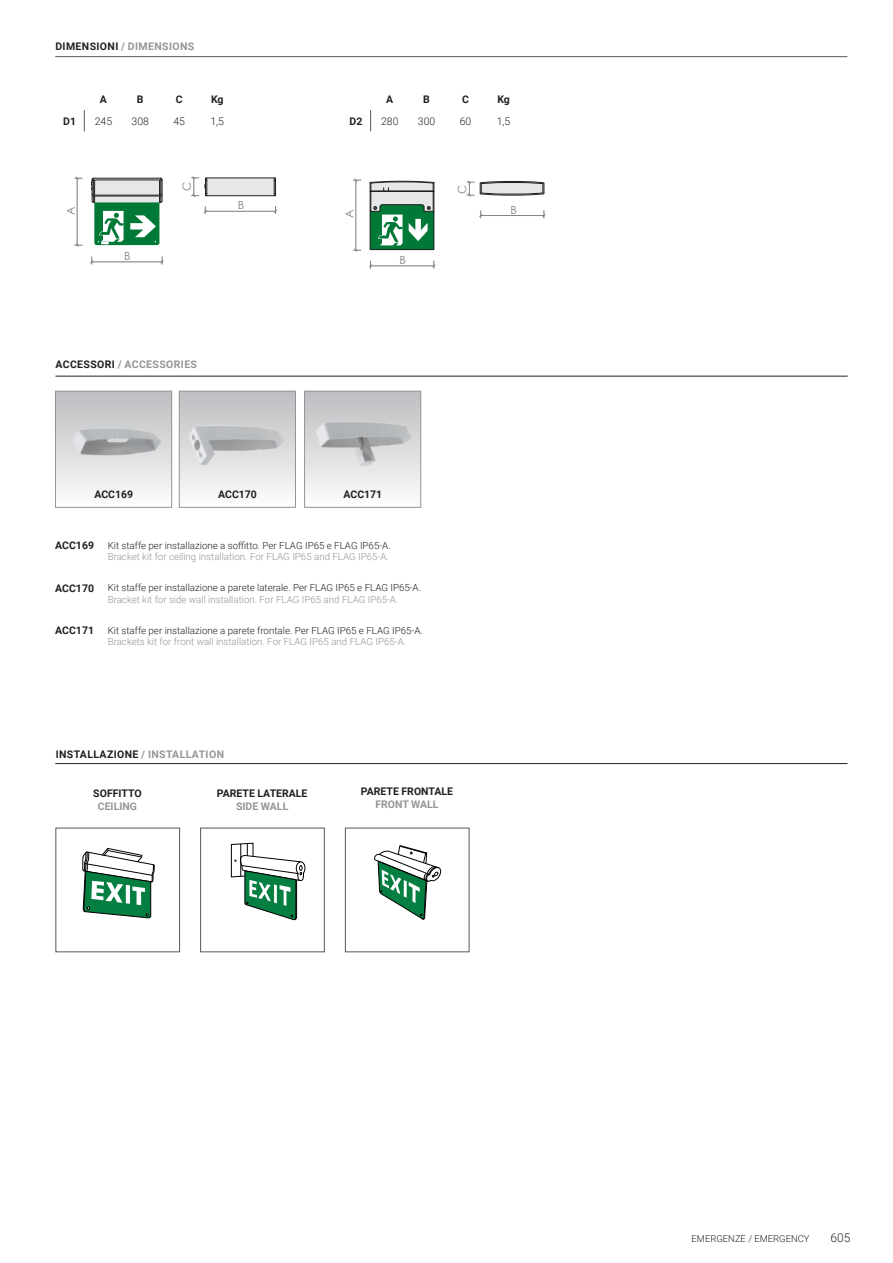
<style>
.page{position:relative;width:893px;height:1263px;background:#fff}
.page>*{position:absolute;margin:0;border:0;box-sizing:border-box;transform-origin:0 0}
.t1{font:300 12px "Roboto";color:#231f20}
.t2{font:11.25px "Century Gothic";color:#808285}
.INSTALL_H4{font:700 10.5px/12.6px "Roboto";color:#231f20;text-align:center}
.TAB_titolo{font:700 10.5px "Roboto";letter-spacing:.035em;color:#939598}
.TAB_header_centrato{font:700 10.5px "Roboto";color:#231f20}
.TAB_titolo-2{font:700 10.5px "Roboto";letter-spacing:.035em;color:#231f20}
.TAB_dato_centrato{font:300 10.5px "Roboto";color:#231f20}
.TAB_header_sin{font:700 10.5px "Roboto";color:#231f20}
.ACC_testo{font:300 9.75px/11.7px "Roboto";color:#231f20}
.t3{font:300 9.45px "Roboto";color:#231f20}
.s1{color:#231f20}
.s2{color:#939598}
</style>
<div class="page">
<hr style="left:55px;top:376px;width:793px;height:1px;background:#231f20">
<div style="left:55px;top:391px;width:117px;height:116px;background:linear-gradient(to bottom,#bcbdc0,#fcfcfd)"></div>
<div style="left:55px;top:391px;width:117px;height:116px;border:1px solid #939598"></div>
<div style="left:305px;top:391px;width:116px;height:116px;background:linear-gradient(to bottom,#bcbdc0,#fcfcfd)"></div>
<div style="left:304px;top:391px;width:117px;height:116px;border:1px solid #939598"></div>
<div style="left:179px;top:391px;width:116px;height:116px;background:linear-gradient(to bottom,#bcbdc0,#fcfcfd)"></div>
<div style="left:179px;top:391px;width:117px;height:116px;border:1px solid #939598"></div>
<img style="left:183px;top:393px;width:109px;height:98px">
<img style="left:308px;top:393px;width:110px;height:99px">
<img style="left:60px;top:392px;width:110px;height:98px">
<svg style="left:84px;top:110px;width:1px;height:21px"></svg>
<svg style="left:370px;top:110px;width:1px;height:21px"></svg>
<svg style="left:74px;top:176px;width:203px;height:89px"></svg>
<svg style="left:353px;top:178px;width:193px;height:91px"></svg>
<svg style="left:374px;top:845px;width:68px;height:75px"></svg>
<svg style="left:231px;top:843px;width:74px;height:77px"></svg>
<div style="left:200px;top:828px;width:125px;height:124px;border:1px solid #57585a"></div>
<div style="left:345px;top:828px;width:124px;height:124px;border:1px solid #57585a"></div>
<div style="left:56px;top:828px;width:124px;height:124px;border:1px solid #57585a"></div>
<svg style="left:82px;top:848px;width:73px;height:71px"></svg>
<hr style="left:55px;top:763px;width:792px;height:1px;background:#231f20">
<hr style="left:55px;top:56px;width:792px;height:1px;background:#57585a">
<p class="TAB_titolo" style="left:55px;top:39px;width:140px"><span class="s1">DIMENSIONI</span> / DIMENSIONS</p>
<p class="TAB_header_centrato" style="left:100px;top:92px;width:9px">A</p>
<p class="TAB_header_centrato" style="left:137px;top:92px;width:8px">B</p>
<p class="TAB_header_centrato" style="left:176px;top:92px;width:8px">C</p>
<p class="TAB_header_centrato" style="left:211px;top:92px;width:14px">Kg</p>
<p class="TAB_header_centrato" style="left:386px;top:92px;width:9px">A</p>
<p class="TAB_header_centrato" style="left:423px;top:92px;width:8px">B</p>
<p class="TAB_header_centrato" style="left:462px;top:92px;width:8px">C</p>
<p class="TAB_header_centrato" style="left:497px;top:92px;width:14px">Kg</p>
<p class="TAB_header_centrato" style="left:63px;top:113px;width:14px">D1</p>
<p class="TAB_dato_centrato" style="left:95px;top:113px;width:19px">245</p>
<p class="TAB_dato_centrato" style="left:132px;top:113px;width:19px">308</p>
<p class="TAB_dato_centrato" style="left:173px;top:113px;width:13px">45</p>
<p class="TAB_dato_centrato" style="left:210px;top:113px;width:15px">1,5</p>
<p class="TAB_header_centrato" style="left:350px;top:113px;width:14px">D2</p>
<p class="TAB_dato_centrato" style="left:381px;top:113px;width:19px">280</p>
<p class="TAB_dato_centrato" style="left:418px;top:113px;width:19px">300</p>
<p class="TAB_dato_centrato" style="left:460px;top:113px;width:13px">60</p>
<p class="TAB_dato_centrato" style="left:497px;top:113px;width:15px">1,5</p>
<p class="t2" style="left:179px;top:191px;width:11px;rotate:-90deg">C</p>
<p class="t2" style="left:454px;top:194px;width:11px;rotate:-90deg">C</p>
<p class="t2" style="left:63px;top:215px;width:10px;rotate:-90deg">A</p>
<p class="t2" style="left:238px;top:197px;width:8px">B</p>
<p class="t2" style="left:342px;top:218px;width:10px;rotate:-90deg">A</p>
<p class="t2" style="left:510px;top:202px;width:8px">B</p>
<p class="t2" style="left:124px;top:248px;width:8px">B</p>
<p class="t2" style="left:399px;top:252px;width:8px">B</p>
<p class="TAB_titolo" style="left:55px;top:357px;width:143px"><span class="s1">ACCESSORI</span> / ACCESSORIES</p>
<p class="TAB_header_centrato" style="left:94px;top:487px;width:40px">ACC169</p>
<p class="TAB_header_centrato" style="left:218px;top:487px;width:40px">ACC170</p>
<p class="TAB_header_centrato" style="left:344px;top:487px;width:40px">ACC171</p>
<p class="TAB_header_sin" style="left:55px;top:538px;width:40px">ACC169</p>
<p class="ACC_testo" style="left:108px;top:539px;width:284px">Kit staffe per installazione a soffitto. Per FLAG IP65 e FLAG IP65-A.<br><span class="s2">Bracket kit for ceiling installation. For FLAG IP65 and FLAG IP65-A.</span></p>
<p class="TAB_header_sin" style="left:55px;top:581px;width:40px">ACC170</p>
<p class="ACC_testo" style="left:108px;top:581px;width:315px">Kit staffe per installazione a parete laterale. Per FLAG IP65 e FLAG IP65-A.<br><span class="s2">Bracket kit for side wall installation. For FLAG IP65 and FLAG IP65-A.</span></p>
<p class="TAB_header_sin" style="left:55px;top:623px;width:40px">ACC171</p>
<p class="ACC_testo" style="left:108px;top:624px;width:317px">Kit staffe per installazione a parete frontale. Per FLAG IP65 e FLAG IP65-A.<br><span class="s2">Brackets kit for front wall installation. For FLAG IP65 and FLAG IP65-A.</span></p>
<p class="TAB_titolo-2" style="left:56px;top:746px;width:170px">INSTALLAZIONE <span class="s2">/ INSTALLATION</span></p>
<p class="INSTALL_H4" style="left:93px;top:787px;width:50px">SOFFITTO<br><span class="s2">CEILING</span></p>
<p class="INSTALL_H4" style="left:217px;top:787px;width:92px">PARETE LATERALE<br><span class="s2">SIDE WALL</span></p>
<p class="INSTALL_H4" style="left:361px;top:784px;width:94px">PARETE FRONTALE<br><span class="s2">FRONT WALL</span></p>
<p class="t3" style="left:691px;top:1232px;width:120px">EMERGENZE / EMERGENCY</p>
<p class="t1" style="left:830px;top:1229px;width:21px">605</p>
</div>
